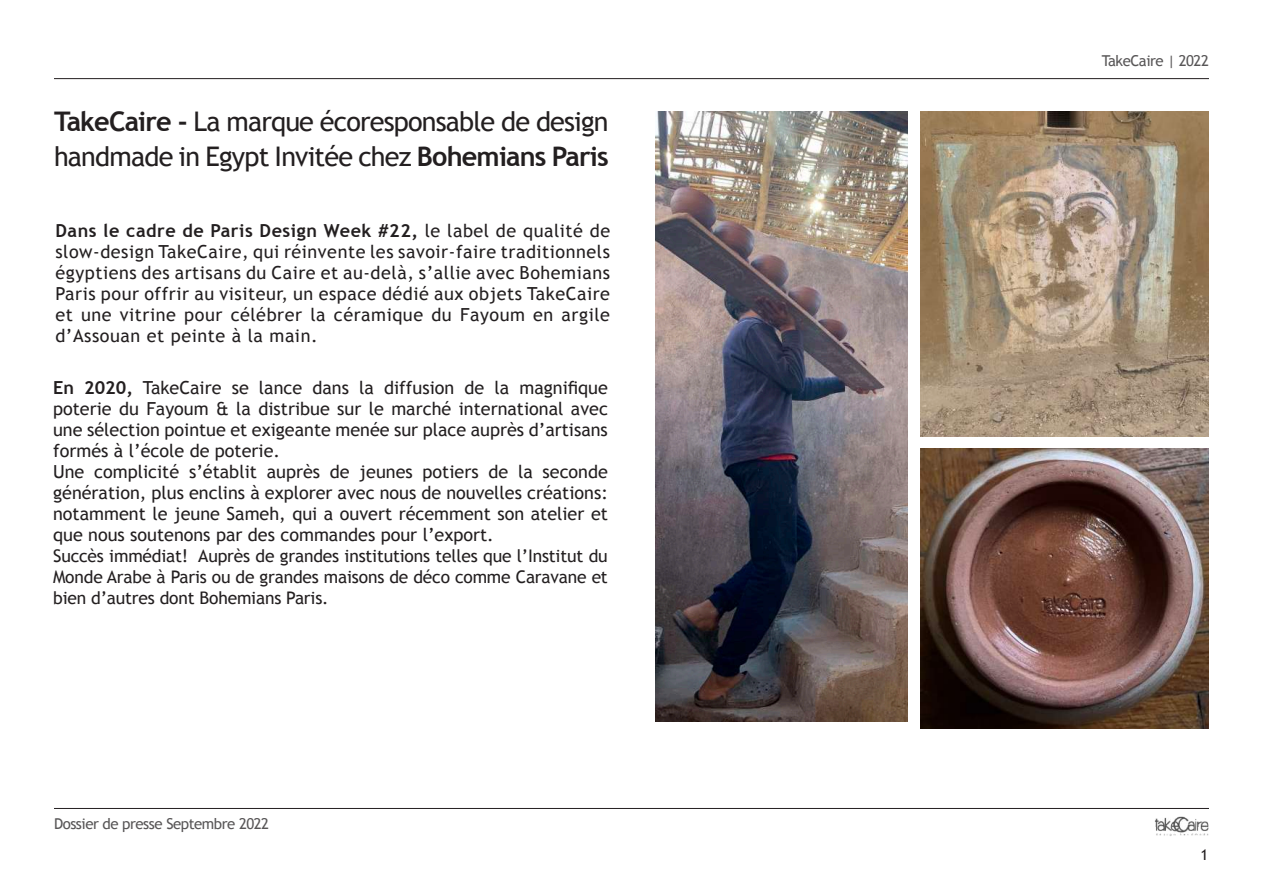
<style>
.page{position:relative;width:1263px;height:893px;background:#fff}
.page>*{position:absolute;margin:0;border:0;box-sizing:border-box;transform-origin:0 0}
.t1{font:27px/34.5px "Trebuchet MS";letter-spacing:-.03em;color:#231f20}
.t2{font:18px/21px "Trebuchet MS";color:#231f20;text-align:justify}
.t3{font:17.4px/21px "Trebuchet MS";letter-spacing:-.01em;color:#231f20;text-align:justify}
.t4{font:15px "Trebuchet MS";letter-spacing:-.03em;color:#585657}
.t5{font:15px "Trebuchet MS";color:#231f20}
.s1{font-weight:700}
</style>
<div class="page">
<hr style="left:54px;top:78px;width:1155px;height:1px;background:#231f20">
<img style="left:656px;top:112px;width:251px;height:609px">
<img style="left:921px;top:112px;width:288px;height:325px">
<img style="left:921px;top:449px;width:288px;height:280px">
<hr style="left:54px;top:808px;width:1155px;height:1px;background:#231f20">
<img style="left:1154px;top:816px;width:55px;height:20px">
<h1 class="t1" style="left:54px;top:105px;width:556px"><span class="s1">TakeCaire -</span> La marque écoresponsable de design handmade in Egypt Invitée chez <span class="s1">Bohemians Paris</span></h1>
<p class="t2" style="left:55px;top:220px;width:556px"><span class="s1">Dans le cadre de Paris Design Week #22,</span> le label de qualité de slow-design TakeCaire, qui réinvente les savoir-faire traditionnels égyptiens des artisans du Caire et au-delà, s’allie avec Bohemians Paris pour offrir au visiteur, un espace dédié aux objets TakeCaire et une vitrine pour célébrer la céramique du Fayoum en argile d’Assouan et peinte à la main.</p>
<p class="t2" style="left:53px;top:377px;width:556px;text-align:left"><span class="s1">En 2020,</span> TakeCaire se lance dans la diffusion de la magnifique poterie du Fayoum &amp; la distribue sur le marché international avec une sélection pointue et exigeante menée sur place auprès d’artisans formés à l’école de poterie.<br>Une complicité s’établit auprès de jeunes potiers de la seconde génération, plus enclins à explorer avec nous de nouvelles créations: notamment le jeune Sameh, qui a ouvert récemment son atelier et que nous soutenons par des commandes pour l’export.</p>
<p class="t3" style="left:53px;top:546px;width:556px">Succès immédiat! Auprès de grandes institutions telles que l’Institut du Monde Arabe à Paris ou de grandes maisons de déco comme Caravane et bien d’autres dont Bohemians Paris.</p>
<p class="t4" style="left:54px;top:814px;width:217px">Dossier de presse Septembre 2022</p>
<p class="t4" style="left:1102px;top:52px;width:109px">TakeCaire | 2022</p>
<p class="t5" style="left:1200px;top:846px;width:9px">1</p>
</div>
